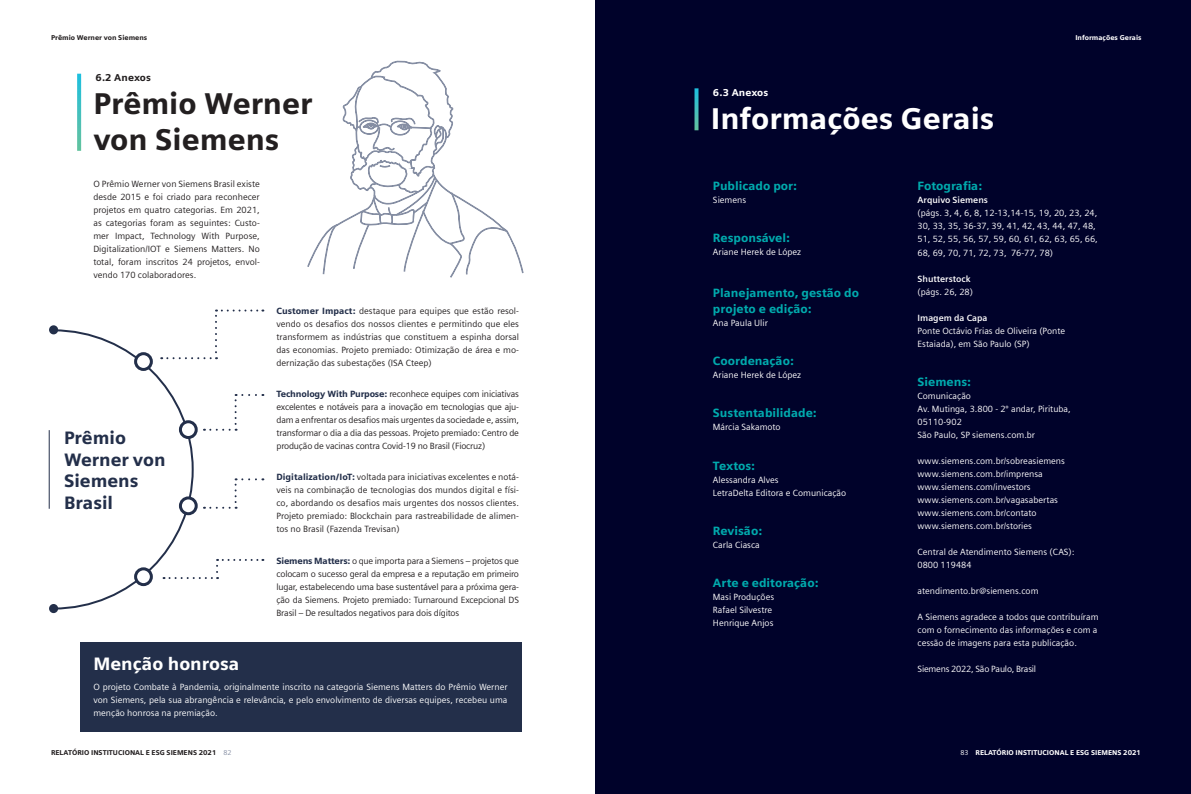
<style>
.page{position:relative;width:1191px;height:794px;background:#fff}
.page>*{position:absolute;margin:0;border:0;box-sizing:border-box;transform-origin:0 0}
.Titulo_Grande{font:900 30px/36px "Siemens Sans";color:#231f20}
.Titulo_Grande-2{font:900 30px "Siemens Sans";color:#fff}
.Titulo_Pequeno{font:900 18px/21.6px "Siemens Sans";color:#232f4a}
.Titulo_Pequeno-2{font:900 18px "Siemens Sans";color:#fff}
.Texto{font:900 12px/16px "Siemens Sans";color:#00aaad}
.Texto-2{font:900 10px "Siemens Sans";letter-spacing:.01em;color:#fff}
.Texto-3{font:900 10px "Siemens Sans";letter-spacing:.01em;color:#231f20}
.Texto-4{font:9px/13px "Siemens Sans";color:#231f20;text-align:justify}
.Texto-5{font:9px/13px "Siemens Sans";color:#fff}
.Texto-6{font:700 9px "Siemens Sans";color:#fff}
.Texto-7{font:9px "Siemens Sans";letter-spacing:-.025em;color:#fff}
.Rodapé{font:900 7px "Siemens Sans";color:#231f20}
.Rodapé-2{font:900 7px "Siemens Sans";color:#fff}
.s1{font-weight:900;color:#232f4a}
.s2{font-weight:400;color:#858ea3}
.s3{font-weight:400}
</style>
<div class="page">
<div style="left:595px;top:0;width:596px;height:794px;background:#00022a"></div>
<svg style="left:694px;top:88px;width:4px;height:42px"></svg>
<svg style="left:52px;top:329px;width:142px;height:281px"></svg>
<div style="left:49px;top:325px;width:9px;height:9px;background:#232f4a;border-radius:50%"></div>
<div style="left:49px;top:604px;width:9px;height:9px;background:#232f4a;border-radius:50%"></div>
<div style="left:136px;top:354px;width:15px;height:15px;background:#fff;border-radius:50%"></div>
<div style="left:134px;top:352px;width:19px;height:19px;border:3px solid #232f4a;border-radius:50%"></div>
<div style="left:180px;top:422px;width:16px;height:15px;background:#fff;border-radius:50%"></div>
<div style="left:179px;top:420px;width:19px;height:19px;border:3px solid #232f4a;border-radius:50%"></div>
<div style="left:180px;top:498px;width:16px;height:16px;background:#fff;border-radius:50%"></div>
<div style="left:179px;top:496px;width:19px;height:19px;border:3px solid #232f4a;border-radius:50%"></div>
<div style="left:136px;top:569px;width:15px;height:15px;background:#fff;border-radius:50%"></div>
<div style="left:134px;top:567px;width:19px;height:19px;border:3px solid #232f4a;border-radius:50%"></div>
<svg style="left:163px;top:559px;width:100px;height:20px"></svg>
<svg style="left:204px;top:478px;width:59px;height:31px"></svg>
<svg style="left:204px;top:394px;width:59px;height:37px"></svg>
<svg style="left:161px;top:309px;width:102px;height:50px"></svg>
<hr style="left:49px;top:430px;width:1px;height:79px;background:#232f4a">
<svg style="left:307px;top:60px;width:216px;height:217px"></svg>
<svg style="left:77px;top:74px;width:4px;height:77px"></svg>
<div style="left:80px;top:642px;width:441px;height:89px;background:#232f4a"></div>
<p class="Rodapé" style="left:51px;top:33px;width:98px">Prêmio Werner von Siemens</p>
<p class="Texto-3" style="left:96px;top:72px;width:57px">6.2 Anexos</p>
<p class="Titulo_Grande" style="left:93px;top:86px;width:220px">Prêmio Werner von Siemens</p>
<p class="Texto-4" style="left:93px;top:178px;width:168px">O Prêmio Werner von Siemens Brasil existe desde 2015 e foi criado para reconhecer projetos em quatro categorias. Em 2021, as categorias foram as seguintes: Custo&shy;mer Impact, Technology With Purpose, Digitalization/IOT e Siemens Matters. No total, foram inscritos 24 projetos, envol&shy;vendo 170 colaboradores.</p>
<p class="Titulo_Pequeno" style="left:64px;top:427px;width:103px">Prêmio<br>Werner von<br>Siemens<br>Brasil</p>
<p class="Texto-4" style="left:276px;top:304px;width:244px"><span class="s1">Customer Impact:</span> destaque para equipes que estão resol&shy;vendo os desafios dos nossos clientes e permitindo que eles transformem as indústrias que constituem a espinha dorsal das economias. Projeto premiado: Otimização de área e mo&shy;dernização das subestações (ISA Cteep)</p>
<p class="Texto-4" style="left:276px;top:388px;width:244px"><span class="s1">Technology With Purpose:</span> reconhece equipes com iniciativas excelentes e notáveis para a inovação em tecnologias que aju&shy;dam a enfrentar os desafios mais urgentes da sociedade e, assim, transformar o dia a dia das pessoas. Projeto premiado: Centro de produção de vacinas contra Covid-19 no Brasil (Fiocruz)</p>
<p class="Texto-4" style="left:276px;top:471px;width:244px"><span class="s1">Digitalization/IoT:</span> voltada para iniciativas excelentes e notá&shy;veis na combinação de tecnologias dos mundos digital e físi&shy;co, abordando os desafios mais urgentes dos nossos clientes.<br>Projeto premiado: Blockchain para rastreabilidade de alimen&shy;tos no Brasil (Fazenda Trevisan)</p>
<p class="Texto-4" style="left:276px;top:554px;width:244px"><span class="s1">Siemens Matters:</span> o que importa para a Siemens – projetos que colocam o sucesso geral da empresa e a reputação em primeiro lugar, estabelecendo uma base sustentável para a próxima gera&shy;ção da Siemens. Projeto premiado: Turnaround Excepcional DS Brasil – De resultados negativos para dois dígitos</p>
<p class="Titulo_Pequeno-2" style="left:93px;top:653px;width:148px">Menção honrosa</p>
<p class="Texto-5" style="left:93px;top:680px;width:415px;text-align:justify">O projeto Combate à Pandemia, originalmente inscrito na categoria Siemens Matters do Prêmio Werner von Siemens, pela sua abrangência e relevância, e pelo envolvimento de diversas equipes, recebeu uma menção honrosa na premiação.</p>
<p class="Rodapé" style="left:51px;top:748px;width:182px">RELATÓRIO INSTITUCIONAL E ESG SIEMENS 2021 <span class="s2">82</span></p>
<p class="Texto-2" style="left:713px;top:87px;width:57px">6.3 Anexos</p>
<p class="Titulo_Grande-2" style="left:711px;top:101px;width:285px">Informações Gerais</p>
<p class="Rodapé-2" style="left:1075px;top:33px;width:68px">Informações Gerais</p>
<p class="Texto" style="left:713px;top:178px;width:86px">Publicado por:</p>
<p class="Texto-5" style="left:713px;top:194px;width:35px">Siemens</p>
<p class="Texto" style="left:713px;top:230px;width:79px">Responsável:</p>
<p class="Texto-5" style="left:713px;top:246px;width:90px">Ariane Herek de López</p>
<p class="Texto" style="left:713px;top:285px;width:148px">Planejamento, gestão do projeto e edição:</p>
<p class="Texto-5" style="left:713px;top:317px;width:56px">Ana Paula Ulir</p>
<p class="Texto" style="left:713px;top:353px;width:82px">Coordenação:</p>
<p class="Texto-5" style="left:713px;top:369px;width:90px">Ariane Herek de López</p>
<p class="Texto" style="left:713px;top:405px;width:105px">Sustentabilidade:</p>
<p class="Texto-5" style="left:713px;top:421px;width:69px">Márcia Sakamoto</p>
<p class="Texto" style="left:713px;top:457px;width:44px">Textos:</p>
<p class="Texto-5" style="left:713px;top:473px;width:67px">Alessandra Alves</p>
<p class="Texto-5" style="left:713px;top:486px;width:135px">LetraDelta Editora e Comunicação</p>
<p class="Texto" style="left:713px;top:522px;width:51px">Revisão:</p>
<p class="Texto-5" style="left:713px;top:538px;width:48px">Carla Ciasca</p>
<p class="Texto" style="left:713px;top:574px;width:107px">Arte e editoração:</p>
<p class="Texto-5" style="left:713px;top:590px;width:63px">Masi Produções</p>
<p class="Texto-5" style="left:713px;top:603px;width:61px">Rafael Silvestre</p>
<p class="Texto-5" style="left:713px;top:616px;width:62px">Henrique Anjos</p>
<p class="Texto" style="left:917px;top:178px;width:66px">Fotografia:</p>
<p class="Texto-6" style="left:917px;top:195px;width:72px">Arquivo Siemens</p>
<p class="Texto-5" style="left:917px;top:207px;width:181px">(págs. 3, 4, 6, 8, 12-13,14-15, 19, 20, 23, 24,<br>30, 33, 35, 36-37, 39, 41, 42, 43, 44, 47, 48,</p>
<p class="Texto-5" style="left:917px;top:233px;width:182px">51, 52, 55, 56, 57, 59, 60, 61, 62, 63, 65, 66,<br>68, 69, 70, 71, 72, 73, 76-77, 78)</p>
<p class="Texto-6" style="left:917px;top:273px;width:55px">Shutterstock</p>
<p class="Texto-5" style="left:917px;top:285px;width:57px">(págs. 26, 28)</p>
<p class="Texto-6" style="left:917px;top:312px;width:72px">Imagem da Capa</p>
<p class="Texto-5" style="left:917px;top:324px;width:149px">Ponte Octávio Frias de Oliveira (Ponte<br>Estaiada), em São Paulo (SP)</p>
<p class="Texto" style="left:917px;top:373px;width:55px">Siemens:</p>
<p class="Texto-5" style="left:917px;top:389px;width:55px">Comunicação</p>
<p class="Texto-5" style="left:917px;top:402px;width:155px">Av. Mutinga, 3.800 - 2º andar, Pirituba,</p>
<p class="Texto-5" style="left:917px;top:415px;width:46px">05110-902</p>
<p class="Texto-5" style="left:917px;top:428px;width:119px">São Paulo, SP siemens.com.br</p>
<p class="Texto-5" style="left:917px;top:454px;width:149px">www.siemens.com.br/sobreasiemens</p>
<p class="Texto-5" style="left:917px;top:467px;width:127px">www.siemens.com.br/imprensa</p>
<p class="Texto-5" style="left:917px;top:480px;width:115px">www.siemens.com/investors</p>
<p class="Texto-5" style="left:917px;top:493px;width:142px">www.siemens.com.br/vagasabertas</p>
<p class="Texto-5" style="left:917px;top:506px;width:120px">www.siemens.com.br/contato</p>
<p class="Texto-5" style="left:917px;top:519px;width:116px">www.siemens.com.br/stories</p>
<p class="Texto-5" style="left:917px;top:545px;width:158px">Central de Atendimento Siemens (CAS):</p>
<p class="Texto-5" style="left:917px;top:558px;width:56px">0800 119484</p>
<p class="Texto-5" style="left:917px;top:584px;width:122px">atendimento.br@siemens.com</p>
<p class="Texto-5" style="left:917px;top:610px;width:182px">A Siemens agradece a todos que contribuíram com o fornecimento das informações e com a cessão de imagens para esta publicação.</p>
<p class="Texto-7" style="left:917px;top:663px;width:120px">Siemens 2022, São Paulo, Brasil</p>
<p class="Rodapé-2" style="left:960px;top:748px;width:182px"><span class="s3">83</span> RELATÓRIO INSTITUCIONAL E ESG SIEMENS 2021</p>
</div>
